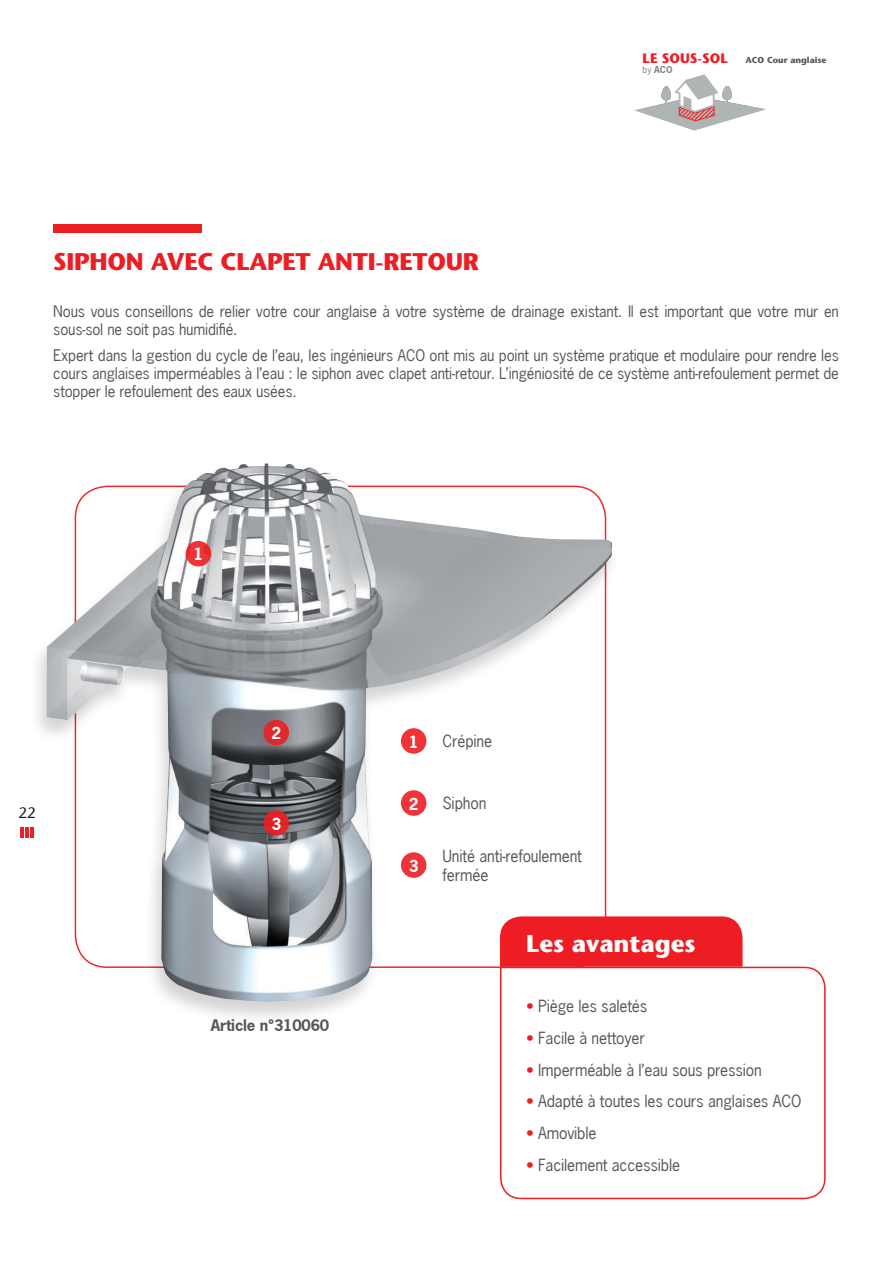
<style>
.page{position:relative;width:893px;height:1263px;background:#fff}
.page>*{position:absolute;margin:0;border:0;box-sizing:border-box;transform-origin:0 0}
.t1{font:700 24px "Stone Sans";letter-spacing:-.01em;color:#ee1d23}
.t2{font:700 24px "Stone Sans";color:#fff}
.t3{font:15.75px/18.9px "News Gothic";letter-spacing:-.01em;color:#57585a}
.t4{font:700 15.75px "News Gothic";color:#fff}
.t5{font:15px/18px "News Gothic";letter-spacing:-.01em;color:#57585a}
.t6{font:700 15px "News Gothic";letter-spacing:-.01em;color:#57585a}
.t7{font:15px "Stone Sans";color:#231f20}
.t8{font:700 13.65px "Stone Sans";color:#ee1d23}
.t9{font:700 9px "News Gothic";color:#808285}
.t10{font:700 8.55px "Stone Sans";color:#57585a}
.s1{font-weight:400}
.s2{color:#ee1d23}
</style>
<div class="page">
<svg style="left:635px;top:74px;width:131px;height:56px"></svg>
<div style="left:30px;top:464px;width:590px;height:562px;background:#231f20;opacity:.19"></div>
<img style="left:47px;top:463px;width:565px;height:539px">
<div style="left:401px;top:728px;width:25px;height:26px;background:#ef3439;border-radius:50%"></div>
<div style="left:401px;top:790px;width:25px;height:26px;background:#ef3439;border-radius:50%"></div>
<div style="left:401px;top:852px;width:25px;height:26px;background:#ef3439;border-radius:50%"></div>
<svg style="left:186px;top:541px;width:25px;height:25px"></svg>
<div style="left:263px;top:720px;width:26px;height:25px;background:#e2272c;border-radius:50%"></div>
<svg style="left:263px;top:810px;width:26px;height:26px"></svg>
<div style="left:53px;top:224px;width:149px;height:9px;background:#ee1d23"></div>
<svg style="left:499px;top:966px;width:327px;height:234px"></svg>
<div style="left:500px;top:916px;width:242px;height:51px;background:#ee1d23"></div>
<hr style="left:20px;top:828px;width:4px;height:10px;background:#ee1d23">
<hr style="left:25px;top:828px;width:4px;height:10px;background:#ee1d23">
<hr style="left:30px;top:828px;width:4px;height:10px;background:#ee1d23">
<p class="t8" style="left:643px;top:50px;width:87px">LE SOUS-SOL</p>
<p class="t9" style="left:643px;top:64px;width:32px"><span class="s1">by</span> ACO</p>
<p class="t10" style="left:745px;top:55px;width:82px">ACO Cour anglaise</p>
<p class="t1" style="left:53px;top:247px;width:427px">SIPHON AVEC CLAPET ANTI-RETOUR</p>
<p class="t5" style="left:53px;top:302px;width:787px">Nous vous conseillons de relier votre cour anglaise à votre système de drainage existant. Il est important que votre mur en sous-sol ne soit pas humidifié.</p>
<p class="t5" style="left:53px;top:347px;width:787px;text-align:justify">Expert dans la gestion du cycle de l’eau, les ingénieurs ACO ont mis au point un système pratique et modulaire pour rendre les cours anglaises imperméables à l’eau : le siphon avec clapet anti-retour. L’ingéniosité de ce système anti-refoulement permet de stopper le refoulement des eaux usées.</p>
<p class="t4" style="left:194px;top:544px;width:11px">1</p>
<p class="t7" style="left:18px;top:804px;width:19px">22</p>
<p class="t4" style="left:271px;top:723px;width:11px">2</p>
<p class="t4" style="left:271px;top:813px;width:11px">3</p>
<p class="t6" style="left:211px;top:1016px;width:120px">Article n°310060</p>
<p class="t4" style="left:409px;top:731px;width:11px">1</p>
<p class="t3" style="left:442px;top:731px;width:51px">Crépine</p>
<p class="t4" style="left:409px;top:793px;width:11px">2</p>
<p class="t3" style="left:442px;top:794px;width:45px">Siphon</p>
<p class="t3" style="left:442px;top:846px;width:141px">Unité anti-refoulement fermée</p>
<p class="t4" style="left:409px;top:855px;width:11px">3</p>
<p class="t2" style="left:526px;top:929px;width:171px">Les avantages</p>
<p class="t3" style="left:526px;top:997px;width:123px"><span class="s2">•</span> Piège les saletés</p>
<p class="t3" style="left:526px;top:1028px;width:120px"><span class="s2">•</span> Facile à nettoyer</p>
<p class="t3" style="left:526px;top:1060px;width:237px"><span class="s2">•</span> Imperméable à l’eau sous pression</p>
<p class="t3" style="left:526px;top:1092px;width:277px"><span class="s2">•</span> Adapté à toutes les cours anglaises ACO</p>
<p class="t3" style="left:526px;top:1123px;width:72px"><span class="s2">•</span> Amovible</p>
<p class="t3" style="left:526px;top:1155px;width:156px"><span class="s2">•</span> Facilement accessible</p>
</div>
